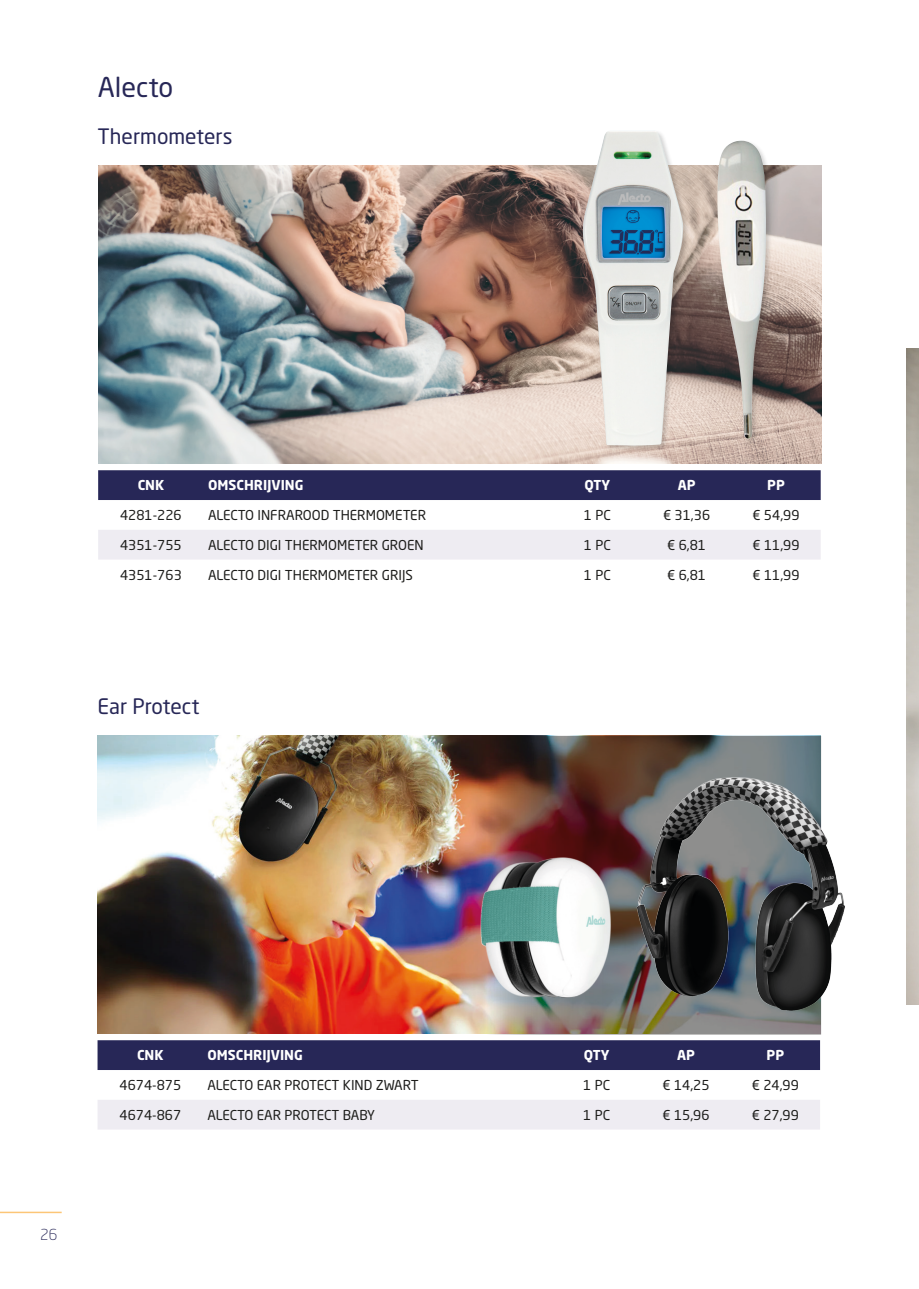
<style>
.page{position:relative;width:919px;height:1289px;background:#fff}
.page>*{position:absolute;margin:0;border:0;box-sizing:border-box;transform-origin:0 0}
.t1{font:27px "Neo Sans W1 G";color:#272757}
.t2{font:21px "Neo Sans W1 G";color:#272757}
.t3{font:300 15px "Neo Sans W1 G";color:#272757}
.t4{font:13.5px "Neo Sans W1 G";color:#1d1d1b}
.t5{font:700 13.5px "Neo Sans W1 G";color:#fff}
</style>
<div class="page">
<hr style="left:0;top:1211px;width:62px;height:2px;background:#fcc677">
<div style="left:98px;top:470px;width:722px;height:30px;background:#272757"></div>
<div style="left:98px;top:530px;width:722px;height:29px;background:#eeecf2"></div>
<div style="left:97px;top:1040px;width:723px;height:29px;background:#272757"></div>
<div style="left:98px;top:1100px;width:722px;height:29px;background:#eeecf2"></div>
<img style="left:98px;top:166px;width:723px;height:297px">
<img style="left:97px;top:735px;width:273px;height:298px">
<div style="left:581px;top:129px;width:109px;height:323px;background:#1d1d1b;opacity:.2"></div>
<img style="left:579px;top:130px;width:104px;height:315px">
<div style="left:716px;top:139px;width:56px;height:306px;background:#1d1d1b;opacity:.2"></div>
<img style="left:717px;top:141px;width:49px;height:300px">
<img style="left:370px;top:735px;width:451px;height:299px">
<img style="left:470px;top:849px;width:150px;height:155px">
<img style="left:620px;top:775px;width:225px;height:241px">
<h1 class="t1" style="left:98px;top:71px;width:77px">Alecto</h1>
<h2 class="t2" style="left:97px;top:123px;width:136px">Thermometers</h2>
<p class="t5" style="left:138px;top:476px;width:28px">CNK</p>
<p class="t5" style="left:208px;top:476px;width:97px">OMSCHRIJVING</p>
<p class="t5" style="left:584px;top:476px;width:27px">QTY</p>
<p class="t5" style="left:677px;top:476px;width:19px">AP</p>
<p class="t5" style="left:767px;top:476px;width:19px">PP</p>
<p class="t4" style="left:120px;top:507px;width:63px">4281-226</p>
<p class="t4" style="left:208px;top:507px;width:219px">ALECTO INFRAROOD THERMOMETER</p>
<p class="t4" style="left:584px;top:507px;width:28px">1 PC</p>
<p class="t4" style="left:663px;top:507px;width:49px">€ 31,36</p>
<p class="t4" style="left:752px;top:507px;width:49px">€ 54,99</p>
<p class="t4" style="left:120px;top:536px;width:63px">4351-755</p>
<p class="t4" style="left:208px;top:536px;width:217px">ALECTO DIGI THERMOMETER GROEN</p>
<p class="t4" style="left:584px;top:536px;width:28px">1 PC</p>
<p class="t4" style="left:667px;top:536px;width:40px">€ 6,81</p>
<p class="t4" style="left:752px;top:536px;width:49px">€ 11,99</p>
<p class="t4" style="left:120px;top:566px;width:63px">4351-763</p>
<p class="t4" style="left:208px;top:566px;width:206px">ALECTO DIGI THERMOMETER GRIJS</p>
<p class="t4" style="left:584px;top:566px;width:28px">1 PC</p>
<p class="t4" style="left:667px;top:566px;width:40px">€ 6,81</p>
<p class="t4" style="left:752px;top:566px;width:49px">€ 11,99</p>
<h2 class="t2" style="left:97px;top:693px;width:103px">Ear Protect</h2>
<p class="t3" style="left:40px;top:1225px;width:19px">26</p>
<p class="t5" style="left:137px;top:1046px;width:28px">CNK</p>
<p class="t5" style="left:207px;top:1046px;width:97px">OMSCHRIJVING</p>
<p class="t5" style="left:583px;top:1046px;width:27px">QTY</p>
<p class="t5" style="left:677px;top:1046px;width:19px">AP</p>
<p class="t5" style="left:766px;top:1046px;width:19px">PP</p>
<p class="t4" style="left:119px;top:1076px;width:63px">4674-875</p>
<p class="t4" style="left:207px;top:1076px;width:213px">ALECTO EAR PROTECT KIND ZWART</p>
<p class="t4" style="left:583px;top:1076px;width:28px">1 PC</p>
<p class="t4" style="left:662px;top:1076px;width:49px">€ 14,25</p>
<p class="t4" style="left:751px;top:1076px;width:49px">€ 24,99</p>
<p class="t4" style="left:119px;top:1106px;width:63px">4674-867</p>
<p class="t4" style="left:207px;top:1106px;width:169px">ALECTO EAR PROTECT BABY</p>
<p class="t4" style="left:583px;top:1106px;width:28px">1 PC</p>
<p class="t4" style="left:662px;top:1106px;width:49px">€ 15,96</p>
<p class="t4" style="left:751px;top:1106px;width:49px">€ 27,99</p>
</div>
